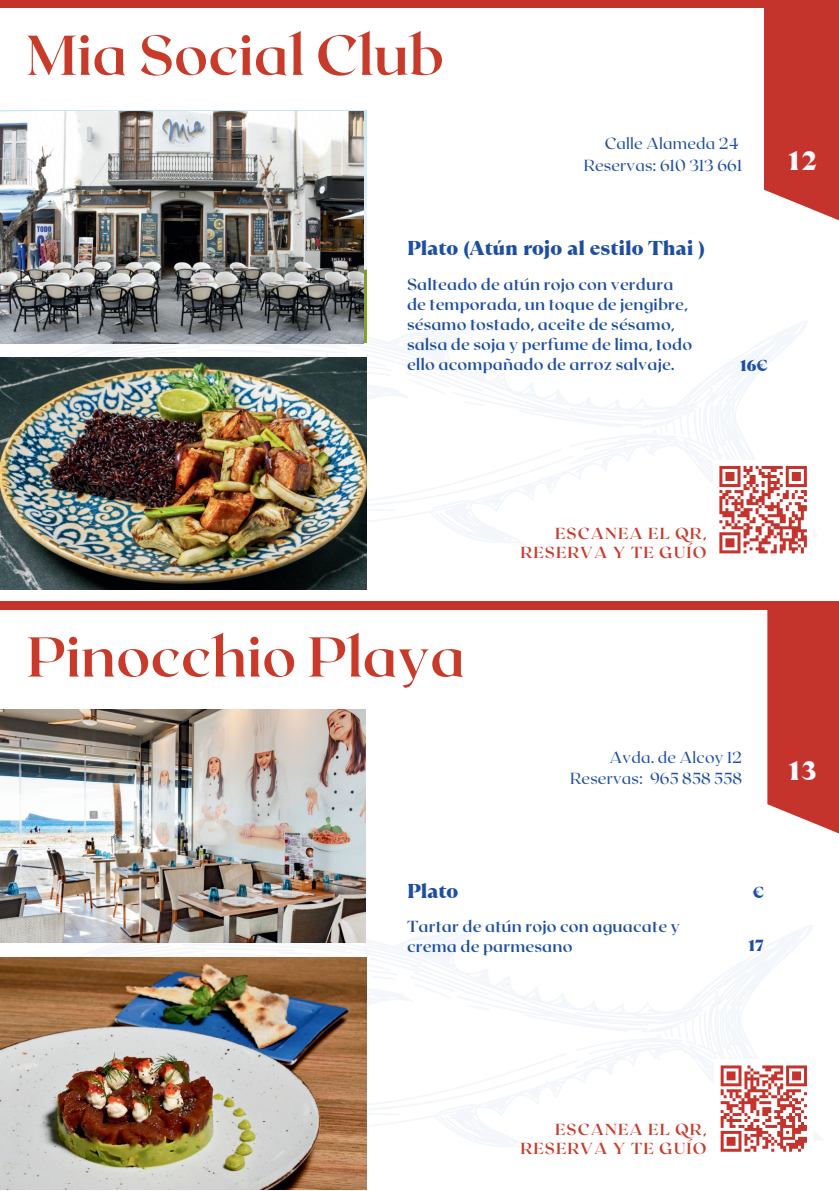
<style>
.page{position:relative;width:839px;height:1191px;background:#fff}
.page>*{position:absolute;margin:0;border:0;box-sizing:border-box;transform-origin:0 0}
.t1{font:700 56px "Roxborough CF";color:#c83b2b}
.t2{font:900 26.8px "TT Ramillas";color:#f7f9fc}
.t3{font:900 20px "TT Ramillas";color:#1d4ea1}
.t4{font:900 16.2px "TT Ramillas";color:#1d4ea1}
.t5{font:700 16px/20px "Roxborough CF";letter-spacing:.01em;color:#1d4ea1}
.t6{font:16px/21.4px "Roxborough CF";letter-spacing:.01em;color:#1d4ea1;text-align:right}
.t7{font:700 16px/18.6px "Roxborough CF";letter-spacing:.07em;color:#c83b2b;text-align:right}
.t8{font:900 16px "TT Ramillas";color:#1d4ea1}
</style>
<div class="page">
<div style="left:763px;top:0;width:75px;height:223px;background:#c4332c"></div>
<div style="left:767px;top:601px;width:71px;height:236px;background:#c4332c"></div>
<svg style="left:365px;top:891px;width:458px;height:267px"></svg>
<svg style="left:655px;top:1034px;width:6px;height:4px"></svg>
<svg style="left:78px;top:941px;width:500px;height:178px"></svg>
<div style="left:714px;top:1060px;width:98px;height:98px;background:#fff"></div>
<svg style="left:720px;top:1065px;width:87px;height:87px"></svg>
<img style="left:0;top:710px;width:365px;height:233px">
<img style="left:0;top:957px;width:366px;height:233px">
<svg style="left:366px;top:287px;width:452px;height:267px"></svg>
<svg style="left:650px;top:429px;width:6px;height:5px"></svg>
<svg style="left:63px;top:337px;width:510px;height:178px"></svg>
<div style="left:713px;top:460px;width:99px;height:99px;background:#fff"></div>
<svg style="left:719px;top:466px;width:88px;height:88px"></svg>
<img style="left:0;top:357px;width:366px;height:233px">
<div style="left:0;top:0;width:838px;height:8px;background:#c4332c"></div>
<div style="left:0;top:601px;width:838px;height:9px;background:#c4332c"></div>
<img style="left:0;top:111px;width:364px;height:233px">
<h1 class="t1" style="left:27px;top:19px;width:419px">Mia Social Club</h1>
<p class="t6" style="left:583px;top:133px;width:160px">Calle Alameda 24<br>Reservas: 610 313 661</p>
<h2 class="t2" style="left:788px;top:143px;width:30px">12</h2>
<p class="t3" style="left:407px;top:235px;width:299px">Plato (Atún rojo al estilo Thai )</p>
<p class="t5" style="left:407px;top:274px;width:287px">Salteado de atún rojo con verdura de temporada, un toque de jengibre, sésamo tostado, aceite de sésamo, salsa de soja y perfume de lima, todo ello acompañado de arroz salvaje.</p>
<p class="t8" style="left:740px;top:355px;width:29px">16€</p>
<h1 class="t1" style="left:27px;top:621px;width:440px">Pinocchio Playa</h1>
<p class="t7" style="left:520px;top:524px;width:187px">ESCANEA EL QR,<br>RESERVA Y TE GUÍO</p>
<p class="t6" style="left:570px;top:747px;width:173px">Avda. de Alcoy 12<br>Reservas: 965 858 558</p>
<h2 class="t2" style="left:788px;top:754px;width:30px">13</h2>
<p class="t3" style="left:407px;top:878px;width:53px">Plato</p>
<p class="t5" style="left:407px;top:917px;width:274px">Tartar de atún rojo con aguacate y crema de parmesano</p>
<p class="t4" style="left:752px;top:882px;width:13px">€</p>
<p class="t8" style="left:748px;top:936px;width:17px">17</p>
<p class="t7" style="left:520px;top:1120px;width:187px">ESCANEA EL QR,<br>RESERVA Y TE GUÍO</p>
</div>
